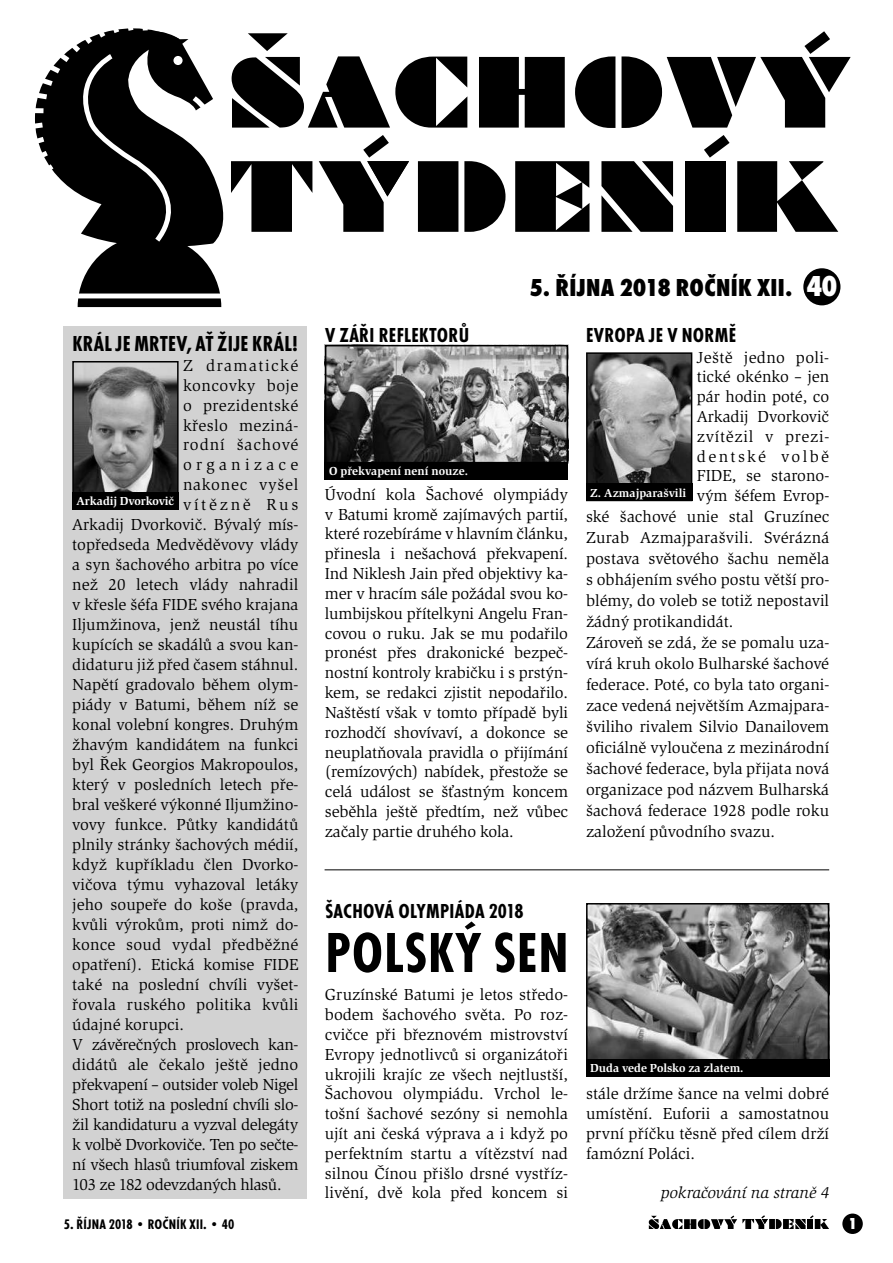
<style>
.page{position:relative;width:893px;height:1263px;background:#fff}
.page>*{position:absolute;margin:0;border:0;box-sizing:border-box;transform-origin:0 0}
.t1{font:700 condensed 58.5px "Futura TOT";letter-spacing:.015em;color:#000}
.t2{font:25.5px "Futura TOT Extr Bold Cond";letter-spacing:.015em;color:#000}
.t3{font:700 condensed 22.5px "Futura TOT";letter-spacing:.015em;color:#000}
.t4{font:700 condensed 21px "Futura TOT";letter-spacing:.015em;color:#000}
.t5{font:16.5px/19.8px "Slimbach Itc TOT";color:#000;text-align:justify}
.t6{font:16.5px "Slimbach Itc TOT";letter-spacing:-.02em;color:#000}
.t7{font:16.5px "Slimbach Itc TOT";letter-spacing:.045em;color:#000}
.t8{font:16.5px "Slimbach Itc TOT";letter-spacing:.025em;color:#000}
.t9{font:italic 16.5px "Slimbach Itc TOT";color:#000}
.t10{font:16.5px "Slimbach Itc TOT";letter-spacing:.02em;color:#000}
.t11{font:16.5px "Slimbach Itc TOT";letter-spacing:.145em;color:#000}
.t12{font:16.5px "Slimbach Itc TOT";letter-spacing:.035em;color:#000}
.t13{font:16.5px "Slimbach Itc TOT";letter-spacing:.055em;color:#000}
.t14{font:16.5px "Slimbach Itc TOT";letter-spacing:.09em;color:#000}
.t15{font:16.5px "Slimbach Itc TOT";letter-spacing:.26em;color:#000}
.t16{font:16.5px "Slimbach Itc TOT";letter-spacing:.165em;color:#000}
.t17{font:16.5px "Futura TOT Extr Bold Cond";color:#fff}
.t18{font:700 condensed 14.4px "Futura TOT";letter-spacing:.015em;color:#000}
.t19{font:700 12px "Slimbach Itc TOT";color:#fff}
.s1{font-size:30px;color:#fff}
</style>
<div class="page">
<div style="left:842px;top:1213px;width:21px;height:21px;background:#000;border-radius:50%"></div>
<svg style="left:649px;top:1215px;width:180px;height:14px"></svg>
<img style="left:328px;top:348px;width:237px;height:112px">
<div style="left:325px;top:345px;width:243px;height:118px;border:2px solid #000"></div>
<div style="left:325px;top:462px;width:243px;height:18px;background:#000"></div>
<svg style="left:586px;top:352px;width:107px;height:150px;background:#777"></svg>
<div style="left:586px;top:484px;width:106px;height:17px;background:#000"></div>
<div style="left:64px;top:327px;width:243px;height:872px;background:#d2d2d2"></div>
<svg style="left:72px;top:361px;width:107px;height:131px;background:#727272"></svg>
<div style="left:72px;top:492px;width:107px;height:18px;background:#000"></div>
<hr style="left:325px;top:869px;width:504px;height:1px;background:#000">
<img style="left:589px;top:906px;width:237px;height:153px">
<div style="left:586px;top:903px;width:243px;height:163px;border:2px solid #000"></div>
<div style="left:586px;top:1059px;width:243px;height:18px;background:#000"></div>
<div style="left:803px;top:268px;width:37px;height:37px;background:#000;border-radius:50%"></div>
<svg style="left:231px;top:31px;width:620px;height:201px"></svg>
<svg style="left:35px;top:28px;width:186px;height:279px"></svg>
<div style="left:173px;top:56px;width:10px;height:9px;background:#fff;border-radius:50%"></div>
<h3 class="t3" style="left:72px;top:331px;width:227px">KRÁL JE MRTEV, AŤ ŽIJE KRÁL!</h3>
<p class="t14" style="left:183px;top:356px;width:117px">Z dramatické</p>
<p class="t12" style="left:183px;top:376px;width:117px">koncovky boje</p>
<p class="t8" style="left:183px;top:396px;width:117px">o prezidentské</p>
<p class="t8" style="left:183px;top:415px;width:117px">křeslo meziná-</p>
<p class="t13" style="left:183px;top:435px;width:117px">rodní šachové</p>
<p class="t15" style="left:183px;top:455px;width:117px">organizace</p>
<p class="t7" style="left:183px;top:475px;width:117px">nakonec vyšel</p>
<p class="t16" style="left:183px;top:495px;width:117px">vítězně Rus</p>
<p class="t5" style="left:72px;top:515px;width:228px">Arkadij Dvorkovič. Bývalý mís-</p>
<p class="t5" style="left:72px;top:535px;width:228px">topředseda Medvěděvovy vlády</p>
<p class="t5" style="left:72px;top:555px;width:228px">a syn šachového arbitra po více</p>
<p class="t5" style="left:72px;top:575px;width:228px">než 20 letech vlády nahradil</p>
<p class="t5" style="left:72px;top:595px;width:228px">v křesle šéfa FIDE svého krajana</p>
<p class="t5" style="left:72px;top:615px;width:228px">Iljumžinova, jenž neustál tíhu</p>
<p class="t5" style="left:72px;top:635px;width:228px">kupících se skadálů a svou kan-</p>
<p class="t5" style="left:72px;top:655px;width:228px">didaturu již před časem stáhnul.</p>
<p class="t5" style="left:72px;top:675px;width:228px">Napětí gradovalo během olym-</p>
<p class="t5" style="left:72px;top:695px;width:228px">piády v Batumi, během níž se</p>
<p class="t5" style="left:72px;top:715px;width:228px">konal volební kongres. Druhým</p>
<p class="t5" style="left:72px;top:735px;width:228px">žhavým kandidátem na funkci</p>
<p class="t5" style="left:72px;top:755px;width:228px">byl Řek Georgios Makropoulos,</p>
<p class="t5" style="left:72px;top:775px;width:228px">který v posledních letech pře-</p>
<p class="t5" style="left:72px;top:795px;width:228px">bral veškeré výkonné Iljumžino-</p>
<p class="t5" style="left:72px;top:815px;width:228px">vovy funkce. Půtky kandidátů</p>
<p class="t5" style="left:72px;top:835px;width:228px">plnily stránky šachových médií,</p>
<p class="t5" style="left:72px;top:855px;width:228px">když kupříkladu člen Dvorko-</p>
<p class="t5" style="left:72px;top:875px;width:228px">vičova týmu vyhazoval letáky</p>
<p class="t5" style="left:72px;top:895px;width:228px">jeho soupeře do koše (pravda,</p>
<p class="t5" style="left:72px;top:915px;width:228px">kvůli výrokům, proti nimž do-</p>
<p class="t5" style="left:72px;top:935px;width:228px">konce soud vydal předběžné</p>
<p class="t5" style="left:72px;top:955px;width:228px">opatření). Etická komise FIDE</p>
<p class="t5" style="left:72px;top:975px;width:228px">také na poslední chvíli vyšet-</p>
<p class="t5" style="left:72px;top:995px;width:228px">řovala ruského politika kvůli</p>
<p class="t5" style="left:72px;top:1015px;width:113px">údajné korupci.</p>
<p class="t6" style="left:72px;top:1035px;width:228px">V závěrečných proslovech kan-</p>
<p class="t5" style="left:72px;top:1055px;width:227px">didátů ale čekalo ještě jedno</p>
<p class="t6" style="left:72px;top:1075px;width:228px">překvapení – outsider voleb Nigel</p>
<p class="t6" style="left:72px;top:1095px;width:228px">Short totiž na poslední chvíli slo-</p>
<p class="t6" style="left:72px;top:1115px;width:228px">žil kandidaturu a vyzval delegáty</p>
<p class="t6" style="left:72px;top:1135px;width:228px">k volbě Dvorkoviče. Ten po sečte-</p>
<p class="t6" style="left:72px;top:1155px;width:228px">ní všech hlasů triumfoval ziskem</p>
<p class="t6" style="left:72px;top:1175px;width:211px">103 ze 182 odevzdaných hlasů.</p>
<p class="t19" style="left:77px;top:494px;width:99px">Arkadij Dvorkovič</p>
<p class="t4" style="left:325px;top:322px;width:146px">V ZÁŘI REFLEKTORŮ</p>
<h2 class="t2" style="left:529px;top:273px;width:309px">5. ŘÍJNA 2018 ROČNÍK XII. <span class="s1">40</span></h2>
<p class="t4" style="left:586px;top:322px;width:151px">EVROPA JE V NORMĚ</p>
<p class="t19" style="left:329px;top:464px;width:140px">O překvapení není nouze.</p>
<p class="t5" style="left:325px;top:484px;width:245px">Úvodní kola Šachové olympiády v Batumi kromě zajímavých partií, které rozebíráme v hlavním článku, přinesla i nešachová překvapení.<br>Ind Niklesh Jain před objektivy ka&shy;mer v hracím sále požádal svou ko&shy;lumbijskou přítelkyni Angelu Fran&shy;covou o ruku. Jak se mu podařilo pronést přes drakonické bezpeč&shy;nostní kontroly krabičku i s prstýn&shy;kem, se redakci zjistit nepodařilo.<br>Naštěstí však v tomto případě byli rozhodčí shovívaví, a dokonce se neuplatňovala pravidla o přijímání (remízových) nabídek, přestože se celá událost se šťastným koncem seběhla ještě předtím, než vůbec začaly partie druhého kola.</p>
<p class="t10" style="left:697px;top:347px;width:134px">Ještě jedno poli-</p>
<p class="t5" style="left:697px;top:367px;width:134px">tické okénko – jen</p>
<p class="t5" style="left:697px;top:387px;width:134px">pár hodin poté, co</p>
<p class="t5" style="left:697px;top:407px;width:134px">Arkadij Dvorkovič</p>
<p class="t7" style="left:697px;top:427px;width:134px">zvítězil v prezi-</p>
<p class="t11" style="left:697px;top:446px;width:134px">dentské volbě</p>
<p class="t5" style="left:697px;top:466px;width:134px">FIDE, se starono-</p>
<p class="t5" style="left:697px;top:486px;width:134px">vým šéfem Evrop-</p>
<p class="t5" style="left:586px;top:507px;width:245px">ské šachové unie stal Gruzínec</p>
<p class="t5" style="left:586px;top:528px;width:245px">Zurab Azmajparašvili. Svérázná</p>
<p class="t5" style="left:586px;top:549px;width:245px">postava světového šachu neměla</p>
<p class="t5" style="left:586px;top:570px;width:245px">s obhájením svého postu větší pro-</p>
<p class="t5" style="left:586px;top:591px;width:245px">blémy, do voleb se totiž nepostavil</p>
<p class="t5" style="left:586px;top:612px;width:149px">žádný protikandidát.</p>
<p class="t5" style="left:586px;top:633px;width:245px">Zároveň se zdá, že se pomalu uza-</p>
<p class="t5" style="left:586px;top:654px;width:245px">vírá kruh okolo Bulharské šachové</p>
<p class="t5" style="left:586px;top:675px;width:245px">federace. Poté, co byla tato organi-</p>
<p class="t5" style="left:586px;top:696px;width:245px">zace vedená největším Azmajpara-</p>
<p class="t5" style="left:586px;top:717px;width:245px">šviliho rivalem Silvio Danailovem</p>
<p class="t5" style="left:586px;top:738px;width:245px">oficiálně vyloučena z mezinárodní</p>
<p class="t5" style="left:586px;top:758px;width:245px">šachové federace, byla přijata nová</p>
<p class="t5" style="left:586px;top:779px;width:245px">organizace pod názvem Bulharská</p>
<p class="t5" style="left:586px;top:800px;width:245px">šachová federace 1928 podle roku</p>
<p class="t5" style="left:586px;top:821px;width:191px">založení původního svazu.</p>
<p class="t19" style="left:590px;top:485px;width:97px">Z. Azmajparašvili</p>
<p class="t4" style="left:325px;top:899px;width:200px">ŠACHOVÁ OLYMPIÁDA 2018</p>
<h1 class="t1" style="left:325px;top:919px;width:245px">POLSKÝ SEN</h1>
<p class="t5" style="left:325px;top:985px;width:245px">Gruzínské Batumi je letos středo&shy;bodem šachového světa. Po roz&shy;cvičce při březnovém mistrovství Evropy jednotlivců si organizátoři ukrojili krajíc ze všech nejtlustší, Šachovou olympiádu. Vrchol le&shy;tošní šachové sezóny si nemohla ujít ani česká výprava a i když po perfektním startu a vítězství nad silnou Čínou přišlo drsné vystříz&shy;livění, dvě kola před koncem si</p>
<p class="t19" style="left:590px;top:1061px;width:155px">Duda vede Polsko za zlatem.</p>
<p class="t5" style="left:586px;top:1084px;width:245px">stále držíme šance na velmi dobré umístění. Euforii a samostatnou první příčku těsně před cílem drží famózní Poláci.</p>
<p class="t9" style="left:661px;top:1184px;width:170px">pokračování na straně 4</p>
<p class="t18" style="left:64px;top:1216px;width:172px">5. ŘÍJNA 2018 • ROČNÍK XII. • 40</p>
<p class="t17" style="left:848px;top:1214px;width:10px">1</p>
</div>
